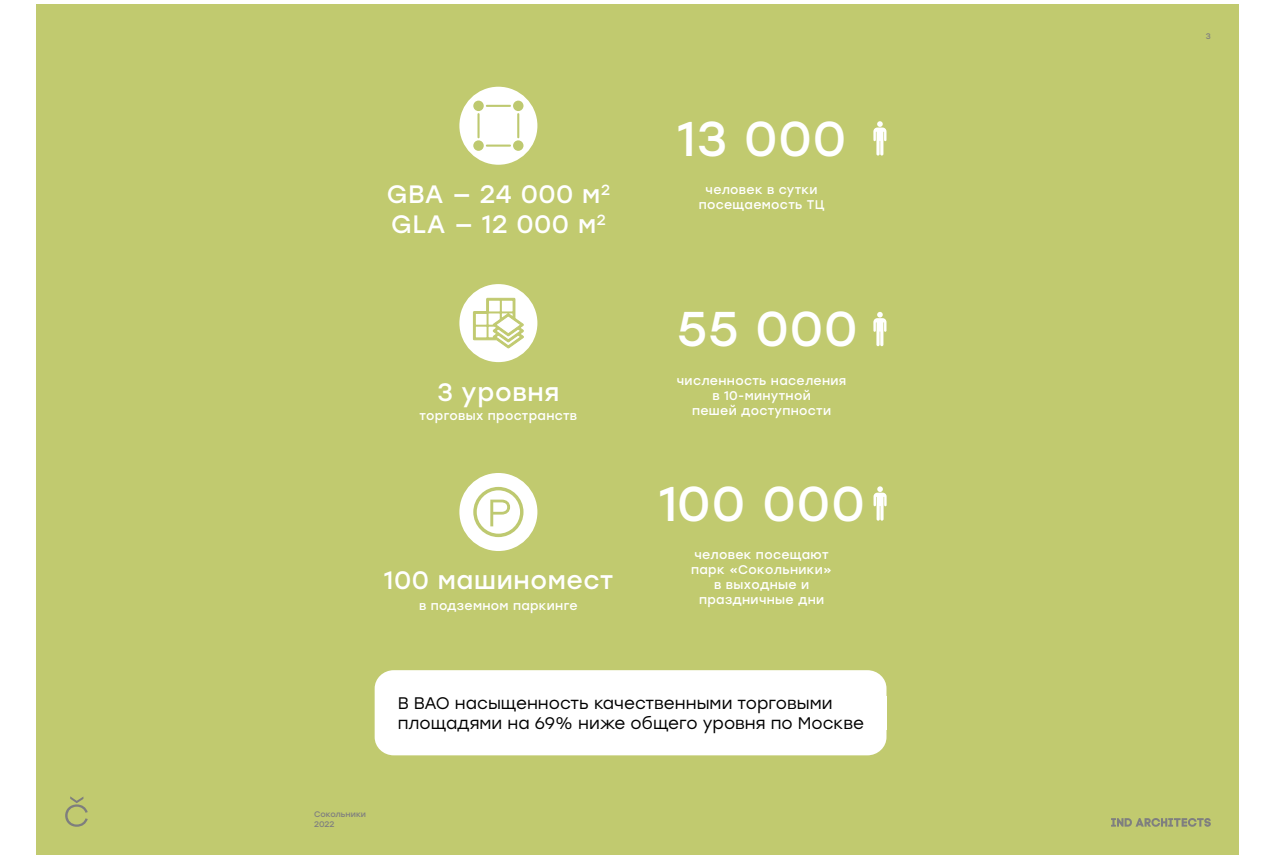
<style>
.page{position:relative;width:1276px;height:865px;background:#fff}
.page>*{position:absolute;margin:0;border:0;box-sizing:border-box;transform-origin:0 0}
.t1{font:48.75px "Stolzl";letter-spacing:.02em;color:#fff}
.t2{font:25px/30.2px "Stolzl";letter-spacing:.025em;color:#fff}
.t3{font:16.75px/20px "Stolzl";color:#000}
.t4{font:12.5px/15px "Stolzl";letter-spacing:.025em;color:#fff;text-align:center}
.t5{font:8px/9.8px "Stolzl";color:#7f7f7f}
</style>
<div class="page">
<div style="left:37px;top:5px;width:1202px;height:850px;background:#c1ca6f"></div>
<div style="left:375px;top:670px;width:511px;height:85px;background:#fff;border-radius:19px"></div>
<div style="left:459px;top:284px;width:78px;height:78px;background:#fff;border-radius:50%"></div>
<svg style="left:473px;top:298px;width:51px;height:51px"></svg>
<div style="left:459px;top:87px;width:78px;height:78px;background:#fff;border-radius:50%"></div>
<hr style="left:517px;top:113px;width:2px;height:25px;background:#bec970">
<hr style="left:486px;top:105px;width:25px;height:2px;background:#bec970">
<hr style="left:477px;top:113px;width:2px;height:25px;background:#bec970">
<hr style="left:486px;top:144px;width:25px;height:3px;background:#bec970">
<div style="left:513px;top:101px;width:10px;height:10px;background:#bec970;border-radius:50%"></div>
<div style="left:473px;top:101px;width:11px;height:10px;background:#bec970;border-radius:50%"></div>
<div style="left:513px;top:140px;width:10px;height:11px;background:#bec970;border-radius:50%"></div>
<div style="left:473px;top:140px;width:11px;height:11px;background:#bec970;border-radius:50%"></div>
<svg style="left:873px;top:121px;width:13px;height:34px"></svg>
<svg style="left:873px;top:312px;width:13px;height:34px"></svg>
<svg style="left:873px;top:486px;width:13px;height:34px"></svg>
<div style="left:459px;top:473px;width:78px;height:78px;background:#fff;border-radius:50%"></div>
<svg style="left:473px;top:487px;width:50px;height:50px"></svg>
<svg style="left:65px;top:796px;width:23px;height:30px"></svg>
<svg style="left:1111px;top:818px;width:99px;height:8px"></svg>
<h1 class="t1" style="left:677px;top:104px;width:171px">13 000</h1>
<h2 class="t2" style="left:387px;top:178px;width:225px">GBA — 24 000 м<sup>2<br></sup>GLA — 12 000 м<sup>2</sup></h2>
<p class="t4" style="left:698px;top:181px;width:127px">человек в сутки посещаемость ТЦ</p>
<h2 class="t2" style="left:437px;top:376px;width:124px">3 уровня</h2>
<p class="t4" style="left:419px;top:408px;width:159px">торговых пространств</p>
<h2 class="t2" style="left:384px;top:564px;width:231px">100 машиномест</h2>
<p class="t4" style="left:419px;top:598px;width:160px">в подземном паркинге</p>
<h1 class="t1" style="left:677px;top:295px;width:182px">55 000</h1>
<p class="t4" style="left:677px;top:372px;width:171px">численность населения в 10-минутной<br>пешей доступности</p>
<h1 class="t1" style="left:659px;top:469px;width:208px">100 000</h1>
<p class="t4" style="left:691px;top:546px;width:143px">человек посещают парк «Сокольники» в выходные и праздничные дни</p>
<p class="t5" style="left:314px;top:809px;width:53px">Сокольники<br>2022</p>
<h3 class="t3" style="left:398px;top:692px;width:468px">В ВАО насыщенность качественными торговыми площадями на 69% ниже общего уровня по Москве</h3>
<p class="t5" style="left:1205px;top:31px;width:6px">3</p>
</div>
